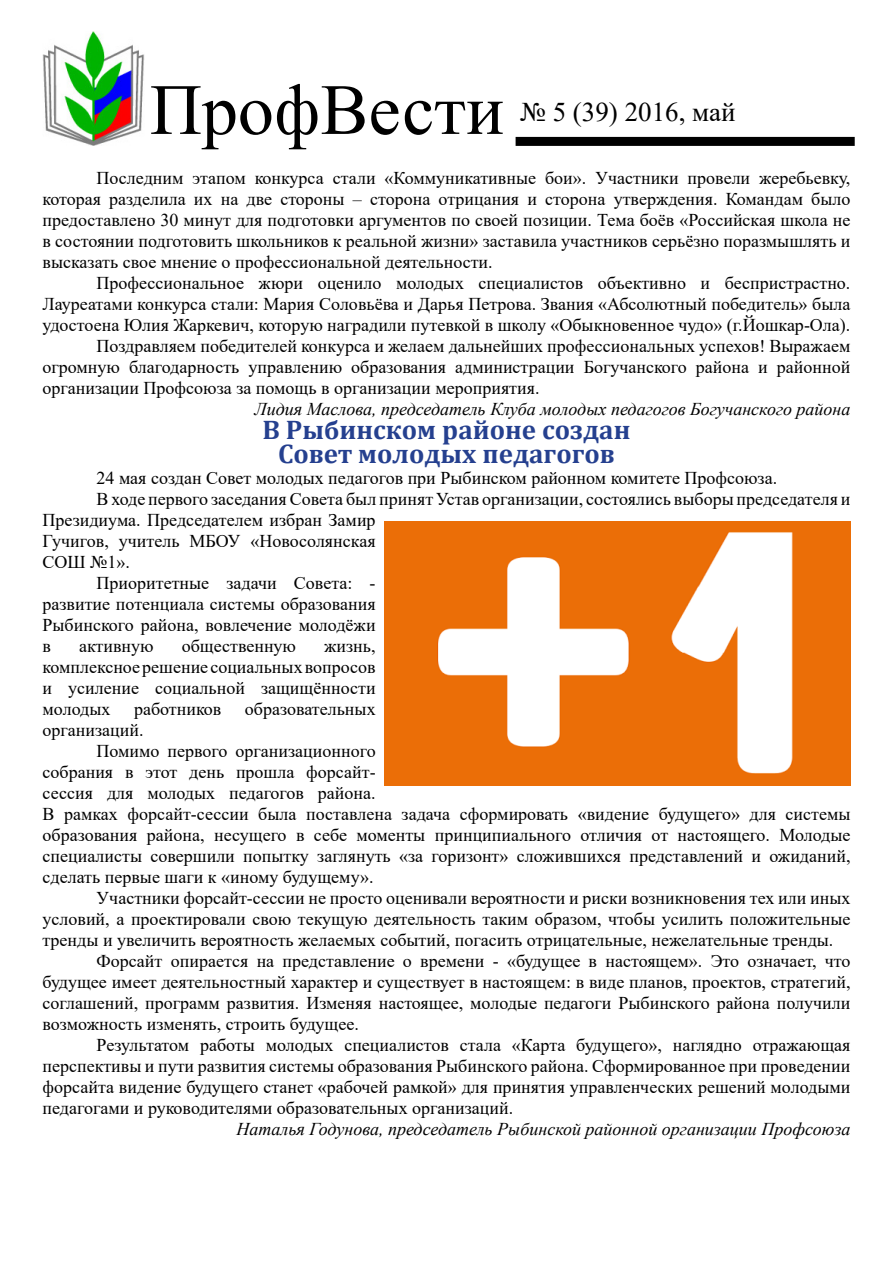
<style>
.page{position:relative;width:893px;height:1263px;background:#fff}
.page>*{position:absolute;margin:0;border:0;box-sizing:border-box;transform-origin:0 0}
.t1{font:72px "Times New Roman";color:#000}
.t2{font:700 27px/24px "Cambria";color:#25408f;text-align:center}
.t3{font:27px "Times New Roman";color:#000}
.t4{font:18px/21px "Times New Roman";color:#000;text-align:justify}
.t5{font:italic 18px "Times New Roman";color:#000}
</style>
<div class="page">
<img style="left:43px;top:32px;width:102px;height:114px">
<div style="left:516px;top:137px;width:339px;height:9px;background:#000"></div>
<img style="left:384px;top:522px;width:466px;height:263px">
<h1 class="t1" style="left:150px;top:59px;width:356px">ПрофВести</h1>
<h2 class="t3" style="left:520px;top:93px;width:217px">№ 5 (39) 2016, май</h2>
<p class="t4" style="left:43px;top:167px;width:809px;text-indent:54px">Последним этапом конкурса стали «Коммуникативные бои». Участники провели жеребьевку, которая разделила их на две стороны – сторона отрицания и сторона утверждения. Командам было предоставлено 30 минут для подготовки аргументов по своей позиции. Тема боёв «Российская школа не в состоянии подготовить школьников к реальной жизни» заставила участников серьёзно поразмышлять и высказать свое мнение о профессиональной деятельности.</p>
<p class="t4" style="left:97px;top:272px;width:755px">Профессиональное жюри оценило молодых специалистов объективно и беспристрастно.</p>
<p class="t4" style="left:43px;top:293px;width:809px">Лауреатами конкурса стали: Мария Соловьёва и Дарья Петрова. Звания «Абсолютный победитель» была</p>
<p class="t4" style="left:43px;top:314px;width:809px">удостоена Юлия Жаркевич, которую наградили путевкой в школу «Обыкновенное чудо» (г.Йошкар-Ола).</p>
<p class="t4" style="left:97px;top:335px;width:755px">Поздравляем победителей конкурса и желаем дальнейших профессиональных успехов! Выражаем</p>
<p class="t4" style="left:43px;top:356px;width:809px">огромную благодарность управлению образования администрации Богучанского района и районной</p>
<p class="t4" style="left:43px;top:377px;width:499px">организации Профсоюза за помощь в организации мероприятия.</p>
<p class="t5" style="left:255px;top:396px;width:597px">Лидия Маслова, председатель Клуба молодых педагогов Богучанского района</p>
<h2 class="t2" style="left:262px;top:417px;width:369px">В Рыбинском районе создан<br>Совет молодых педагогов</h2>
<p class="t4" style="left:97px;top:467px;width:682px">24 мая создан Совет молодых педагогов при Рыбинском районном комитете Профсоюза.</p>
<p class="t4" style="left:97px;top:488px;width:755px">В ходе первого заседания Совета был принят Устав организации, состоялись выборы председателя и</p>
<p class="t4" style="left:43px;top:509px;width:335px">Президиума. Председателем избран Замир</p>
<p class="t4" style="left:43px;top:530px;width:335px">Гучигов, учитель МБОУ «Новосолянская</p>
<p class="t4" style="left:43px;top:551px;width:89px">СОШ №1».</p>
<p class="t4" style="left:97px;top:572px;width:281px">Приоритетные задачи Совета: -</p>
<p class="t4" style="left:43px;top:593px;width:335px">развитие потенциала системы образования</p>
<p class="t4" style="left:43px;top:614px;width:335px">Рыбинского района, вовлечение молодёжи</p>
<p class="t4" style="left:43px;top:635px;width:10px">в</p>
<p class="t4" style="left:79px;top:635px;width:76px">активную</p>
<p class="t4" style="left:182px;top:635px;width:116px">общественную</p>
<p class="t4" style="left:43px;top:635px;width:335px;text-indent:282px">жизнь, комплексноерешение социальныхвопросов и усиление социальной защищённости молодых</p>
<p class="t4" style="left:134px;top:698px;width:89px">работников</p>
<p class="t4" style="left:245px;top:698px;width:132px">образовательных</p>
<p class="t4" style="left:43px;top:719px;width:103px">организаций.</p>
<p class="t4" style="left:97px;top:740px;width:281px">Помимо первого организационного</p>
<p class="t4" style="left:43px;top:761px;width:335px">собрания в этот день прошла форсайт-</p>
<p class="t4" style="left:43px;top:782px;width:335px">сессия для молодых педагогов района.</p>
<p class="t4" style="left:43px;top:803px;width:809px">В рамках форсайт-сессии была поставлена задача сформировать «видение будущего» для системы</p>
<p class="t4" style="left:43px;top:824px;width:809px">образования района, несущего в себе моменты принципиального отличия от настоящего. Молодые</p>
<p class="t4" style="left:43px;top:845px;width:809px">специалисты совершили попытку заглянуть «за горизонт» сложившихся представлений и ожиданий,</p>
<p class="t4" style="left:43px;top:866px;width:333px">сделать первые шаги к «иному будущему».</p>
<p class="t4" style="left:97px;top:887px;width:755px">Участники форсайт-сессии не просто оценивали вероятности и риски возникновения тех или иных</p>
<p class="t4" style="left:43px;top:908px;width:809px">условий, а проектировали свою текущую деятельность таким образом, чтобы усилить положительные</p>
<p class="t4" style="left:43px;top:929px;width:792px">тренды и увеличить вероятность желаемых событий, погасить отрицательные, нежелательные тренды.</p>
<p class="t4" style="left:97px;top:950px;width:755px">Форсайт опирается на представление о времени - «будущее в настоящем». Это означает, что</p>
<p class="t4" style="left:43px;top:971px;width:809px">будущее имеет деятельностный характер и существует в настоящем: в виде планов, проектов, стратегий,</p>
<p class="t4" style="left:43px;top:992px;width:809px">соглашений, программ развития. Изменяя настоящее, молодые педагоги Рыбинского района получили</p>
<p class="t4" style="left:43px;top:1013px;width:318px">возможность изменять, строить будущее.</p>
<p class="t4" style="left:97px;top:1034px;width:755px">Результатом работы молодых специалистов стала «Карта будущего», наглядно отражающая</p>
<p class="t4" style="left:43px;top:1055px;width:809px">перспективы и пути развития системы образования Рыбинского района. Сформированное при проведении</p>
<p class="t4" style="left:43px;top:1076px;width:809px">форсайта видение будущего станет «рабочей рамкой» для принятия управленческих решений молодыми</p>
<p class="t4" style="left:43px;top:1097px;width:472px">педагогами и руководителями образовательных организаций.</p>
<p class="t5" style="left:236px;top:1116px;width:616px">Наталья Годунова, председатель Рыбинской районной организации Профсоюза</p>
</div>
